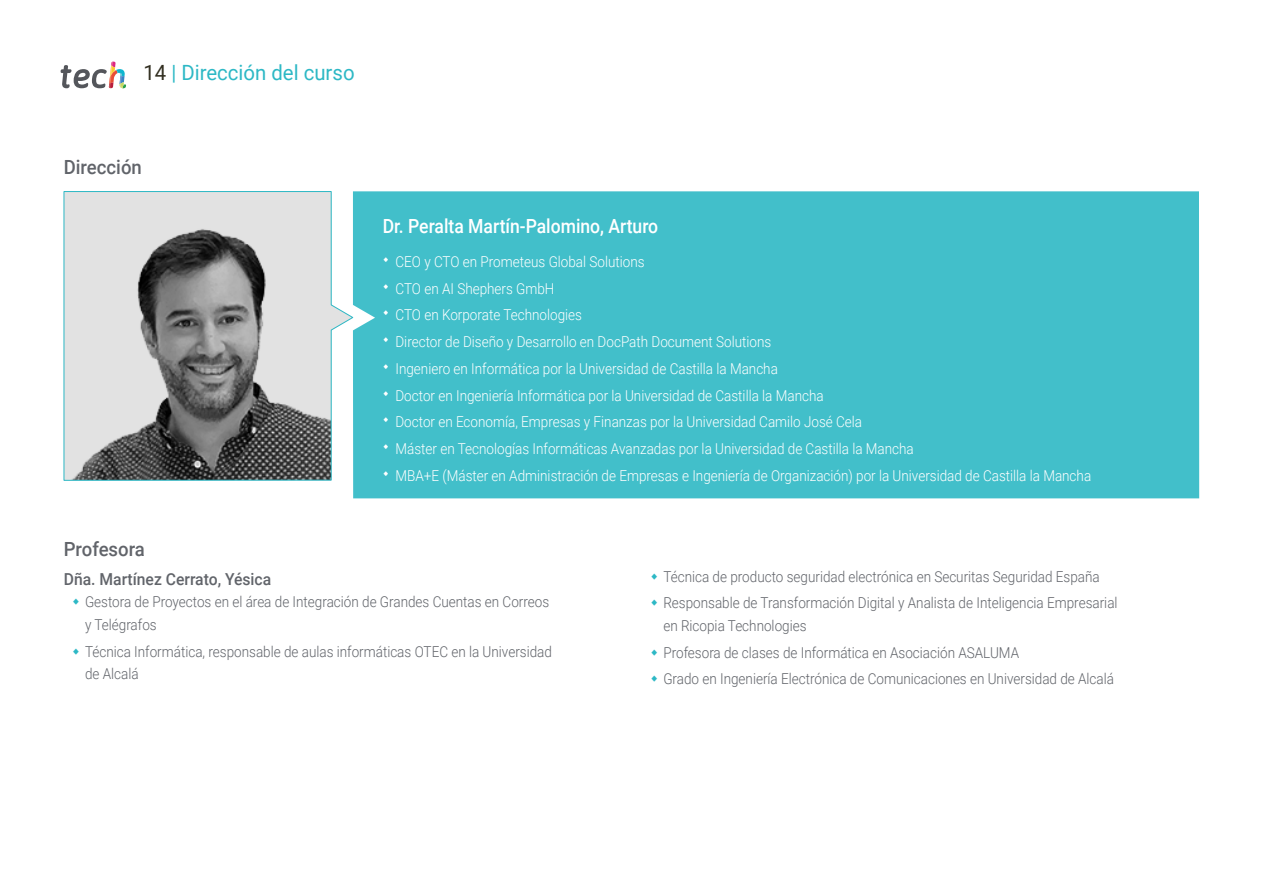
<style>
.page{position:relative;width:1263px;height:893px;background:#fff}
.page>*{position:absolute;margin:0;border:0;box-sizing:border-box;transform-origin:0 0}
.t1{font:21px "Roboto";color:#2db8c5}
.t2{font:500 19.5px "Roboto";color:#fff;scale:.9 1}
.t3{font:500 19.5px "Roboto";color:#61646a;scale:.95 1}
.t4{font:500 16.5px "Roboto";color:#61646a;scale:.95 1}
.t5{font:300 15px/26.7px "Roboto";color:#fff;scale:.9 1}
.t6{font:300 15px/26.7px "Roboto";color:#61646a;scale:.9 1}
.s1{color:#312e20}
</style>
<div class="page">
<div style="left:353px;top:191px;width:846px;height:307px;background:#42bfca"></div>
<svg style="left:64px;top:191px;width:289px;height:290px;background:#acadae"></svg>
<svg style="left:61px;top:62px;width:65px;height:27px"></svg>
<svg style="left:384px;top:257px;width:4px;height:5px"></svg>
<svg style="left:384px;top:284px;width:4px;height:5px"></svg>
<svg style="left:384px;top:310px;width:4px;height:5px"></svg>
<svg style="left:384px;top:337px;width:4px;height:5px"></svg>
<svg style="left:384px;top:364px;width:4px;height:5px"></svg>
<svg style="left:384px;top:391px;width:4px;height:5px"></svg>
<svg style="left:384px;top:417px;width:4px;height:5px"></svg>
<svg style="left:384px;top:444px;width:4px;height:5px"></svg>
<svg style="left:384px;top:471px;width:4px;height:5px"></svg>
<h1 class="t1" style="left:144px;top:57px;width:213px"><span class="s1">14</span> | Dirección del curso</h1>
<h2 class="t3" style="left:64px;top:154px;width:84px">Dirección</h2>
<h2 class="t3" style="left:64px;top:535px;width:87px">Profesora</h2>
<h2 class="t2" style="left:383px;top:212px;width:308px">Dr. Peralta Martín-Palomino, Arturo</h2>
<p class="t5" style="left:395px;top:247px;width:774px">CEO y CTO en Prometeus Global Solutions<br>CTO en AI Shephers GmbH<br>CTO en Korporate Technologies<br>Director de Diseño y Desarrollo en DocPath Document Solutions<br>Ingeniero en Informática por la Universidad de Castilla la Mancha<br>Doctor en Ingeniería Informática por la Universidad de Castilla la Mancha<br>Doctor en Economía, Empresas y Finanzas por la Universidad Camilo José Cela<br>Máster en Tecnologías Informáticas Avanzadas por la Universidad de Castilla la Mancha<br>MBA+E (Máster en Administración de Empresas e Ingeniería de Organización) por la Universidad de Castilla la Mancha</p>
<p class="t4" style="left:64px;top:567px;width:220px">Dña. Martínez Cerrato, Yésica</p>
<p class="t6" style="left:85px;top:590px;width:517px;line-height:22.5px">Gestora de Proyectos en el área de Integración de Grandes Cuentas en Correos y Telégrafos</p>
<p class="t6" style="left:85px;top:639px;width:520px;line-height:22.5px">Técnica Informática, responsable de aulas informáticas OTEC en la Universidad de Alcalá</p>
<p class="t6" style="left:663px;top:562px;width:506px">Técnica de producto seguridad electrónica en Securitas Seguridad España<br>Responsable de Transformación Digital y Analista de Inteligencia Empresarial</p>
<p class="t6" style="left:663px;top:612px;width:502px">en Ricopia Technologies<br>Profesora de clases de Informática en Asociación ASALUMA<br>Grado en Ingeniería Electrónica de Comunicaciones en Universidad de Alcalá</p>
</div>
